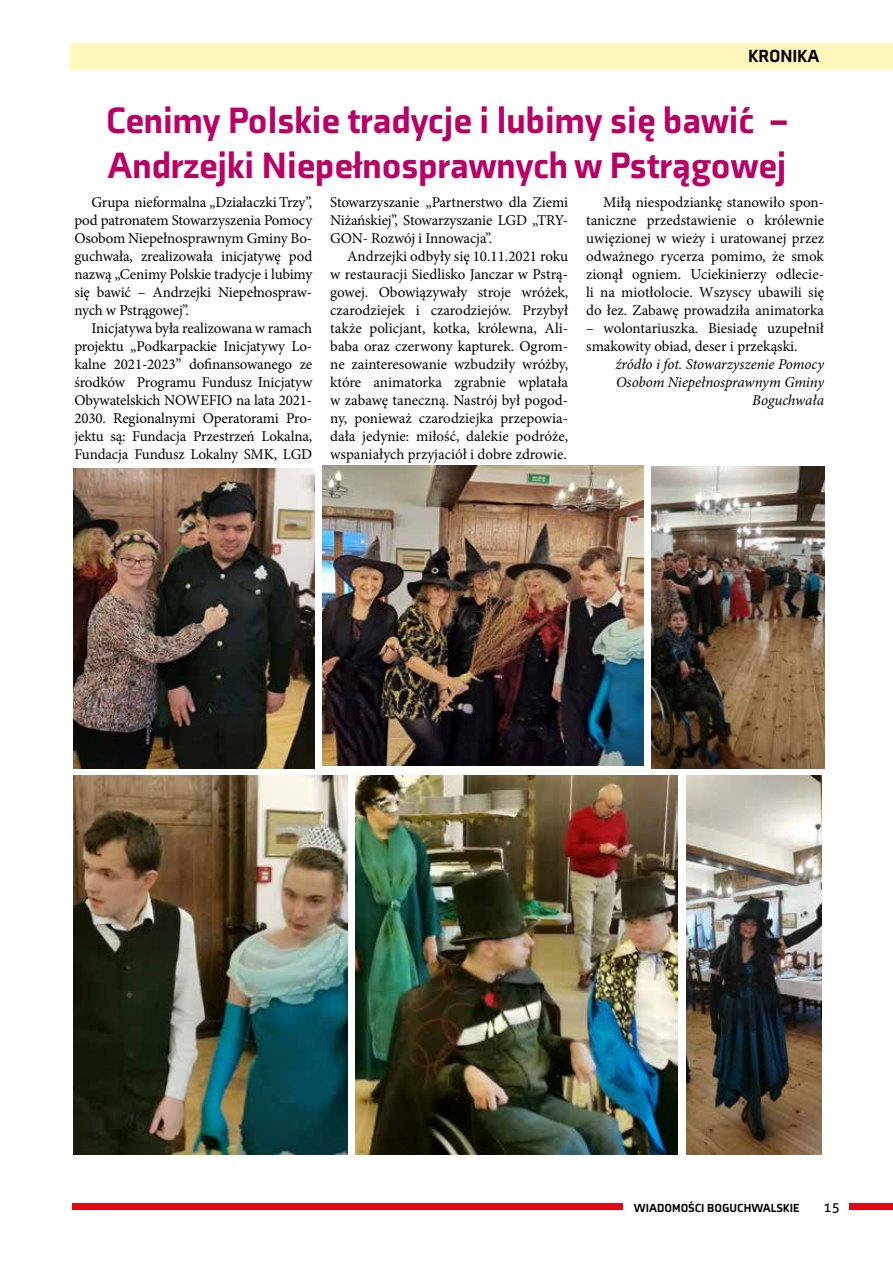
<style>
.page{position:relative;width:893px;height:1263px;background:#fff}
.page>*{position:absolute;margin:0;border:0;box-sizing:border-box;transform-origin:0 0}
.t1{font:900 37.5px/45px "Axia";color:#ba0067}
.t2{font:900 18px "Axia";color:#000}
.t3{font:15px/18px "Minion Pro";letter-spacing:-.01em;color:#000;text-align:justify}
.t4{font:italic 15px/18px "Minion Pro";letter-spacing:-.005em;color:#000;text-align:right}
.t5{font:13.5px "Aller";color:#000}
.t6{font:900 12px "Axia";color:#000}
</style>
<div class="page">
<div style="left:850px;top:1204px;width:43px;height:6px;background:#e30613"></div>
<div style="left:72px;top:1204px;width:551px;height:6px;background:#e30613"></div>
<div style="left:71px;top:44px;width:822px;height:26px;background:#fff7bb"></div>
<img style="left:686px;top:775px;width:136px;height:379px">
<img style="left:74px;top:775px;width:274px;height:379px">
<img style="left:356px;top:775px;width:322px;height:379px">
<img style="left:651px;top:467px;width:173px;height:301px">
<img style="left:322px;top:466px;width:321px;height:300px">
<img style="left:74px;top:468px;width:240px;height:300px">
<p class="t2" style="left:748px;top:45px;width:73px">KRONIKA</p>
<h1 class="t1" style="left:106px;top:97px;width:684px">Cenimy Polskie tradycje i lubimy się bawić –<br>Andrzejki Niepełnosprawnych w Pstrągowej</h1>
<p class="t3" style="left:74px;top:193px;width:239px;text-indent:17px">Grupa nieformalna „Działaczki Trzy”, pod patronatem Stowarzyszenia Pomocy Osobom Niepełnosprawnym Gminy Bo&shy;guchwała, zrealizowała inicjatywę pod nazwą „Cenimy Polskie tradycje i lubimy się bawić – Andrzejki Niepełnospraw&shy;nych w Pstrągowej”.</p>
<p class="t3" style="left:74px;top:319px;width:239px;text-indent:17px">Inicjatywa była realizowana w ramach projektu „Podkarpackie Inicjatywy Lo&shy;kalne 2021-2023” dofinansowanego ze środków Programu Fundusz Inicjatyw Obywatelskich NOWEFIO na lata 2021- 2030. Regionalnymi Operatorami Pro&shy;jektu są: Fundacja Przestrzeń Lokalna, Fundacja Fundusz Lokalny SMK, LGD</p>
<p class="t3" style="left:586px;top:193px;width:239px;text-indent:17px">Miłą niespodziankę stanowiło spon&shy;taniczne przedstawienie o królewnie uwięzionej w wieży i uratowanej przez odważnego rycerza pomimo, że smok zionął ogniem. Uciekinierzy odlecie&shy;li na miotłolocie. Wszyscy ubawili się do łez. Zabawę prowadziła animatorka</p>
<p class="t3" style="left:586px;top:319px;width:239px">– wolontariuszka. Biesiadę uzupełnił smakowity obiad, deser i przekąski.</p>
<p class="t4" style="left:615px;top:355px;width:210px">źródło i fot. Stowarzyszenie Pomocy<br>Osobom Niepełnosprawnym Gminy<br>Boguchwała</p>
<p class="t3" style="left:330px;top:193px;width:239px">Stowarzyszanie „Partnerstwo dla Ziemi Niżańskiej”, Stowarzyszanie LGD „TRY-GON- Rozwój i Innowacja”.</p>
<p class="t3" style="left:330px;top:247px;width:239px;text-indent:17px">Andrzejki odbyły się 10.11.2021 roku w restauracji Siedlisko Janczar w Pstrą&shy;gowej. Obowiązywały stroje wróżek, czarodziejek i czarodziejów. Przybył także policjant, kotka, królewna, Ali&shy;baba oraz czerwony kapturek. Ogrom&shy;ne zainteresowanie wzbudziły wróżby, które animatorka zgrabnie wplatała w zabawę taneczną. Nastrój był pogod&shy;ny, ponieważ czarodziejka przepowia&shy;dała jedynie: miłość, dalekie podróże, wspaniałych przyjaciół i dobre zdrowie.</p>
<p class="t6" style="left:634px;top:1200px;width:167px">WIADOMOŚCI BOGUCHWALSKIE</p>
<p class="t5" style="left:823px;top:1199px;width:18px">15</p>
</div>
